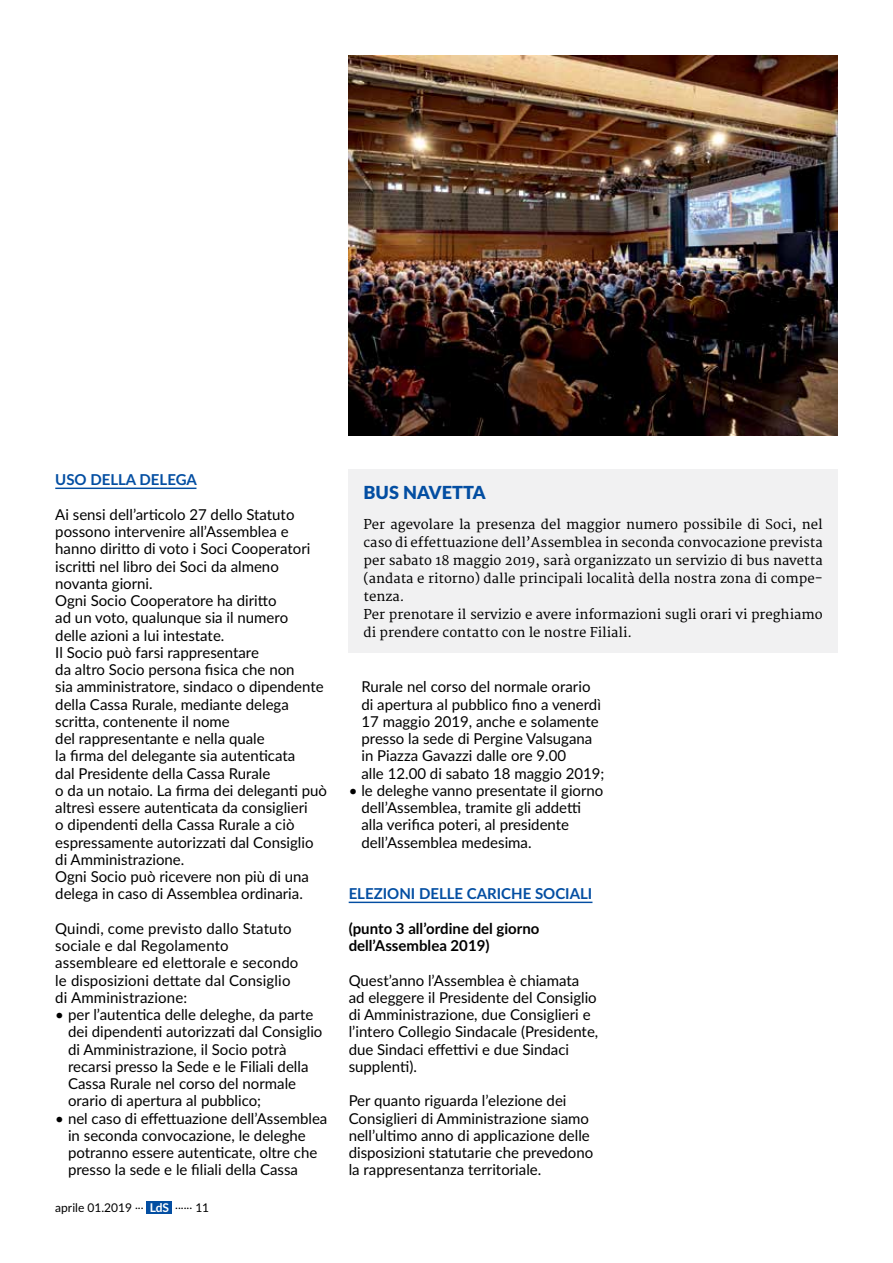
<style>
.page{position:relative;width:893px;height:1263px;background:#fff}
.page>*{position:absolute;margin:0;border:0;box-sizing:border-box;transform-origin:0 0}
.t1{font:900 18px "Lato";color:#034ea2}
.t2{font:15px/17.2px "Lato";color:#000}
.t3{font:700 15px/17.2px "Lato";color:#000}
.t4{font:700 15px "Lato";color:#034ea2}
.t5{font:13.2px/18px "Merriweather";color:#000}
.t6{font:12px "Lato";color:#000}
.s1{font-weight:700;color:#fff}
</style>
<div class="page">
<div style="left:147px;top:1201px;width:25px;height:12px;background:#034ea2"></div>
<div style="left:349px;top:469px;width:489px;height:183px;background:#f1f1f2"></div>
<hr style="left:55px;top:488px;width:141px;height:1px;background:#034ea2">
<hr style="left:349px;top:902px;width:243px;height:1px;background:#034ea2">
<img style="left:349px;top:55px;width:489px;height:381px">
<p class="t4" style="left:55px;top:469px;width:143px">USO DELLA DELEGA</p>
<p class="t2" style="left:55px;top:505px;width:273px">Ai sensi dell’articolo 27 dello Statuto possono intervenire all’Assemblea e hanno diritto di voto i Soci Cooperatori iscritti nel libro dei Soci da almeno novanta giorni.<br>Ogni Socio Cooperatore ha diritto<br>ad un voto, qualunque sia il numero<br>delle azioni a lui intestate.<br>Il Socio può farsi rappresentare<br>da altro Socio persona fisica che non<br>sia amministratore, sindaco o dipendente della Cassa Rurale, mediante delega scritta, contenente il nome<br>del rappresentante e nella quale<br>la firma del delegante sia autenticata<br>dal Presidente della Cassa Rurale<br>o da un notaio. La firma dei deleganti può altresì essere autenticata da consiglieri<br>o dipendenti della Cassa Rurale a ciò espressamente autorizzati dal Consiglio di Amministrazione.<br>Ogni Socio può ricevere non più di una delega in caso di Assemblea ordinaria.</p>
<p class="t2" style="left:55px;top:919px;width:245px">Quindi, come previsto dallo Statuto sociale e dal Regolamento assembleare ed elettorale e secondo le disposizioni dettate dal Consiglio di Amministrazione:</p>
<p class="t2" style="left:68px;top:1005px;width:256px;text-indent:-13px">• per l’autentica delle deleghe, da parte dei dipendenti autorizzati dal Consiglio di Amministrazione, il Socio potrà recarsi presso la Sede e le Filiali della Cassa Rurale nel corso del normale orario di apertura al pubblico;</p>
<p class="t2" style="left:68px;top:1109px;width:261px;text-indent:-13px">• nel caso di effettuazione dell’Assemblea in seconda convocazione, le deleghe potranno essere autenticate, oltre che presso la sede e le filiali della Cassa</p>
<p class="t6" style="left:55px;top:1199px;width:155px">aprile 01.2019 ... <span class="s1">LdS</span> ...... 11</p>
<p class="t1" style="left:364px;top:478px;width:123px">BUS NAVETTA</p>
<p class="t5" style="left:364px;top:516px;width:461px">Per agevolare la presenza del maggior numero possibile di Soci, nel caso di effettuazione dell’Assemblea in seconda convocazione prevista per sabato 18 maggio 2019, sarà organizzato un servizio di bus navetta (andata e ritorno) dalle principali località della nostra zona di compe&shy;tenza.<br>Per prenotare il servizio e avere informazioni sugli orari vi preghiamo di prendere contatto con le nostre Filiali.</p>
<p class="t2" style="left:361px;top:678px;width:245px">Rurale nel corso del normale orario di apertura al pubblico fino a venerdì 17 maggio 2019, anche e solamente presso la sede di Pergine Valsugana in Piazza Gavazzi dalle ore 9.00<br>alle 12.00 di sabato 18 maggio 2019;</p>
<p class="t2" style="left:361px;top:781px;width:244px;text-indent:-13px">• le deleghe vanno presentate il giorno dell’Assemblea, tramite gli addetti alla verifica poteri, al presidente dell’Assemblea medesima.</p>
<p class="t4" style="left:349px;top:883px;width:245px">ELEZIONI DELLE CARICHE SOCIALI</p>
<p class="t3" style="left:349px;top:919px;width:192px">(punto 3 all’ordine del giorno dell’Assemblea 2019)</p>
<p class="t2" style="left:349px;top:971px;width:251px">Quest’anno l’Assemblea è chiamata ad eleggere il Presidente del Consiglio di Amministrazione, due Consiglieri e l’intero Collegio Sindacale (Presidente, due Sindaci effettivi e due Sindaci supplenti).</p>
<p class="t2" style="left:349px;top:1092px;width:246px">Per quanto riguarda l’elezione dei Consiglieri di Amministrazione siamo nell’ultimo anno di applicazione delle disposizioni statutarie che prevedono la rappresentanza territoriale.</p>
</div>
